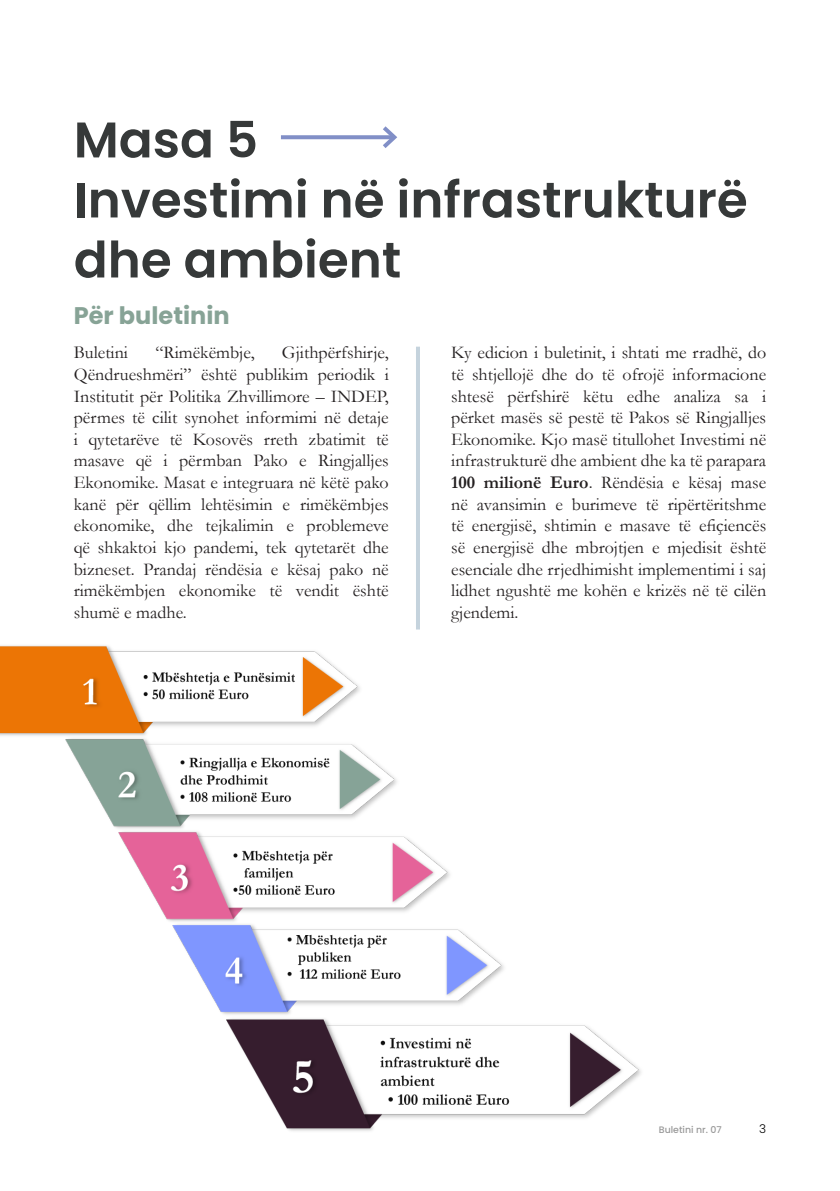
<style>
.page{position:relative;width:840px;height:1191px;background:#fff}
.page>*{position:absolute;margin:0;border:0;box-sizing:border-box;transform-origin:0 0}
.t1{font:600 50px/60px "Poppins";color:#363939}
.t2{font:700 24px "Poppins";color:#87a396}
.t3{font:18px/21.6px "Garamond";color:#231f20;text-align:justify}
.t4{font:300 12px "Poppins";color:#000}
.t5{font:500 9.4px "Poppins";color:#999}
.s1{font-weight:700}
</style>
<div class="page">
<img style="left:0;top:629px;width:641px;height:502px">
<svg style="left:281px;top:135px;width:97px;height:4px"></svg>
<svg style="left:378px;top:126px;width:19px;height:22px"></svg>
<hr style="left:416px;top:347px;width:4px;height:282px;background:#c5d3dd">
<p class="t1" style="left:74px;top:110px;width:186px">Masa 5</p>
<p class="t1" style="left:74px;top:170px;width:675px">Investimi në infrastrukturë dhe ambient</p>
<p class="t2" style="left:74px;top:301px;width:157px">Për buletinin</p>
<p class="t3" style="left:74px;top:341px;width:316px;text-indent:208px">Gjithpërfshirje, Qëndrueshmëri” është publikim periodik i Institutit për Politika Zhvillimore – INDEP, përmes të cilit synohet informimi në detaje i qytetarëve të Kosovës rreth zbatimit të masave që i përmban Pako e Ringjalljes Ekonomike. Masat e integruara në këtë pako kanë për qëllim lehtësimin e rimëkëmbjes ekonomike, dhe tejkalimin e problemeve që shkaktoi kjo pandemi, tek qytetarët dhe bizneset. Prandaj rëndësia e kësaj pako në rimëkëmbjen ekonomike të vendit është shumë e madhe.</p>
<p class="t3" style="left:451px;top:341px;width:316px">Ky edicion i buletinit, i shtati me rradhë, do të shtjellojë dhe do të ofrojë informacione shtesë përfshirë këtu edhe analiza sa i përket masës së pestë të Pakos së Ringjalljes Ekonomike. Kjo masë titullohet Investimi në infrastrukturë dhe ambient dhe ka të parapara <span class="s1">100 milionë Euro</span>. Rëndësia e kësaj mase në avansimin e burimeve të ripërtëritshme të energjisë, shtimin e masave të efiçiencës së energjisë dhe mbrojtjen e mjedisit është esenciale dhe rrjedhimisht implementimi i saj lidhet ngushtë me kohën e krizës në të cilën gjendemi.</p>
<p class="t3" style="left:74px;top:341px;width:56px">Buletini</p>
<p class="t3" style="left:155px;top:341px;width:101px">“Rimëkëmbje,</p>
<p class="t5" style="left:658px;top:1123px;width:64px">Buletini nr. 07</p>
<p class="t4" style="left:758px;top:1121px;width:9px">3</p>
</div>
